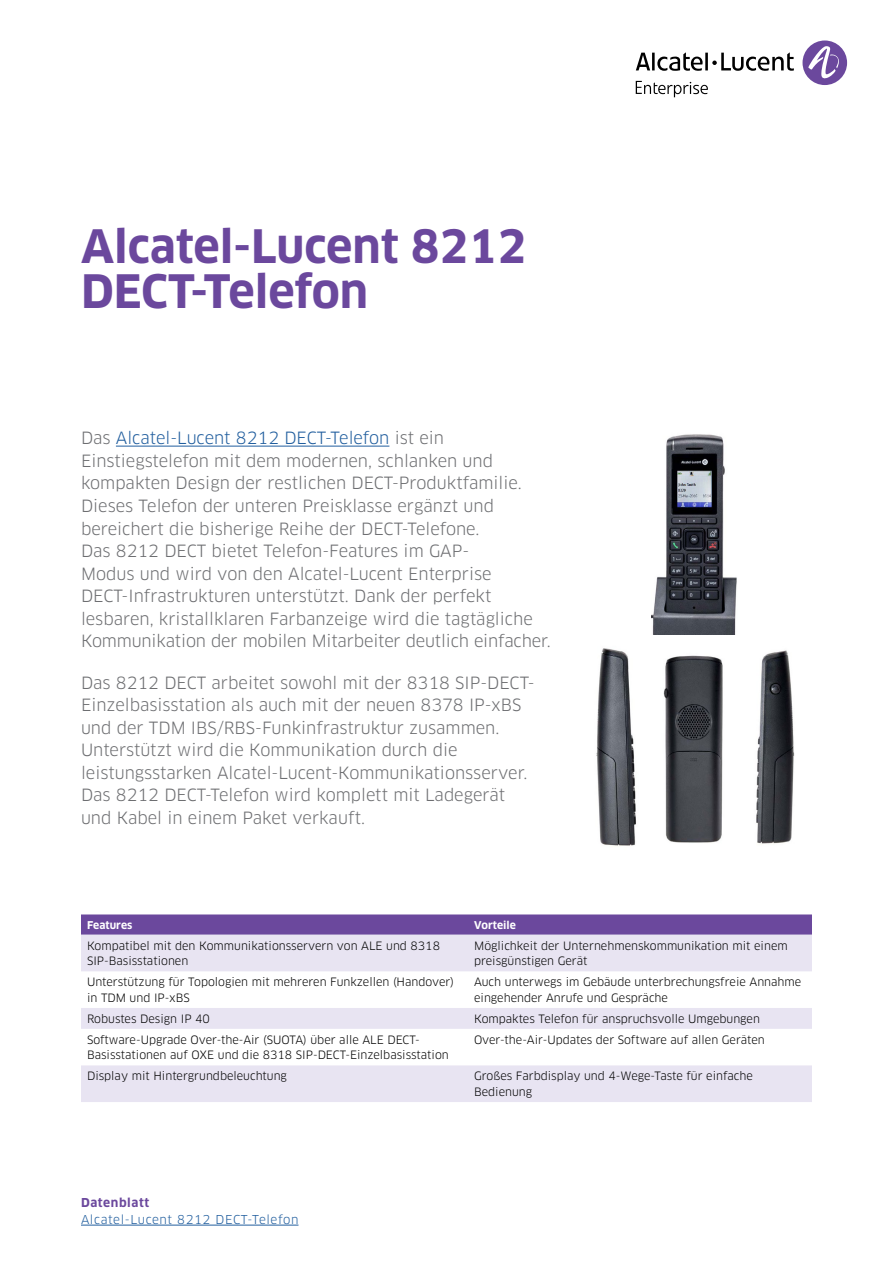
<style>
.page{position:relative;width:893px;height:1263px;background:#fff}
.page>*{position:absolute;margin:0;border:0;box-sizing:border-box;transform-origin:0 0}
.t1{font:700 45px/45px "Clan OT";color:#6b489d}
.t2{font:16.5px/22.5px "Clan OT";color:#6d6e71}
.t3{font:12px "Clan OT";letter-spacing:.05em;color:#215e9e}
.t4{font:700 12px "Clan OT";letter-spacing:.05em;color:#6b489d}
.t5{font:11.25px/15.8px "Clan OT";color:#000}
.t6{font:700 10.5px "Clan OT";color:#fff}
.s1{color:#215e9e}
</style>
<div class="page">
<hr style="left:81px;top:1225px;width:217px;height:1px;background:#215e9e">
<div style="left:802px;top:41px;width:45px;height:44px;background:#6b489d;border-radius:50%"></div>
<svg style="left:808px;top:46px;width:34px;height:33px"></svg>
<svg style="left:636px;top:52px;width:158px;height:19px"></svg>
<svg style="left:636px;top:81px;width:72px;height:16px"></svg>
<hr style="left:116px;top:446px;width:273px;height:1px;background:#215e9e">
<img style="left:651px;top:434px;width:86px;height:201px">
<img style="left:596px;top:648px;width:127px;height:198px">
<img style="left:756px;top:650px;width:39px;height:195px">
<svg style="left:81px;top:914px;width:731px;height:21px;background:#714fa1"></svg>
<svg style="left:81px;top:935px;width:731px;height:167px;fill:#e8e4f2"></svg>
<h1 class="t1" style="left:81px;top:224px;width:447px">Alcatel-Lucent 8212<br>DECT-Telefon</h1>
<p class="t2" style="left:81px;top:427px;width:471px">Das <span class="s1">Alcatel-Lucent 8212 DECT-Telefon</span> ist ein Einstiegstelefon mit dem modernen, schlanken und kompakten Design der restlichen DECT-Produktfamilie.<br>Dieses Telefon der unteren Preisklasse ergänzt und bereichert die bisherige Reihe der DECT-Telefone.<br>Das 8212 DECT bietet Telefon-Features im GAP-<br>Modus und wird von den Alcatel-Lucent Enterprise DECT-Infrastrukturen unterstützt. Dank der perfekt lesbaren, kristallklaren Farbanzeige wird die tagtägliche Kommunikation der mobilen Mitarbeiter deutlich einfacher.</p>
<p class="t2" style="left:81px;top:671px;width:455px">Das 8212 DECT arbeitet sowohl mit der 8318 SIP-DECT-Einzelbasisstation als auch mit der neuen 8378 IP-xBS und der TDM IBS/RBS-Funkinfrastruktur zusammen.<br>Unterstützt wird die Kommunikation durch die leistungsstarken Alcatel-Lucent-Kommunikationsserver.<br>Das 8212 DECT-Telefon wird komplett mit Ladegerät und Kabel in einem Paket verkauft.</p>
<p class="t6" style="left:87px;top:919px;width:47px">Features</p>
<p class="t6" style="left:474px;top:919px;width:43px">Vorteile</p>
<p class="t5" style="left:87px;top:937px;width:355px">Kompatibel mit den Kommunikationsservern von ALE und 8318<br>SIP-Basisstationen</p>
<p class="t5" style="left:474px;top:937px;width:315px">Möglichkeit der Unternehmenskommunikation mit einem preisgünstigen Gerät</p>
<p class="t5" style="left:87px;top:974px;width:368px">Unterstützung für Topologien mit mehreren Funkzellen (Handover) in TDM und IP-xBS</p>
<p class="t5" style="left:474px;top:974px;width:329px">Auch unterwegs im Gebäude unterbrechungsfreie Annahme eingehender Anrufe und Gespräche</p>
<p class="t5" style="left:87px;top:1011px;width:124px">Robustes Design IP 40</p>
<p class="t5" style="left:474px;top:1011px;width:287px">Kompaktes Telefon für anspruchsvolle Umgebungen</p>
<p class="t5" style="left:87px;top:1032px;width:363px">Software-Upgrade Over-the-Air (SUOTA) über alle ALE DECT-<br>Basisstationen auf OXE und die 8318 SIP-DECT-Einzelbasisstation</p>
<p class="t5" style="left:474px;top:1032px;width:292px">Over-the-Air-Updates der Software auf allen Geräten</p>
<p class="t5" style="left:87px;top:1068px;width:201px">Display mit Hintergrundbeleuchtung</p>
<p class="t5" style="left:474px;top:1068px;width:280px">Großes Farbdisplay und 4-Wege-Taste für einfache<br>Bedienung</p>
<p class="t4" style="left:81px;top:1196px;width:70px">Datenblatt</p>
<p class="t3" style="left:81px;top:1212px;width:219px">Alcatel-Lucent 8212 DECT-Telefon</p>
</div>
